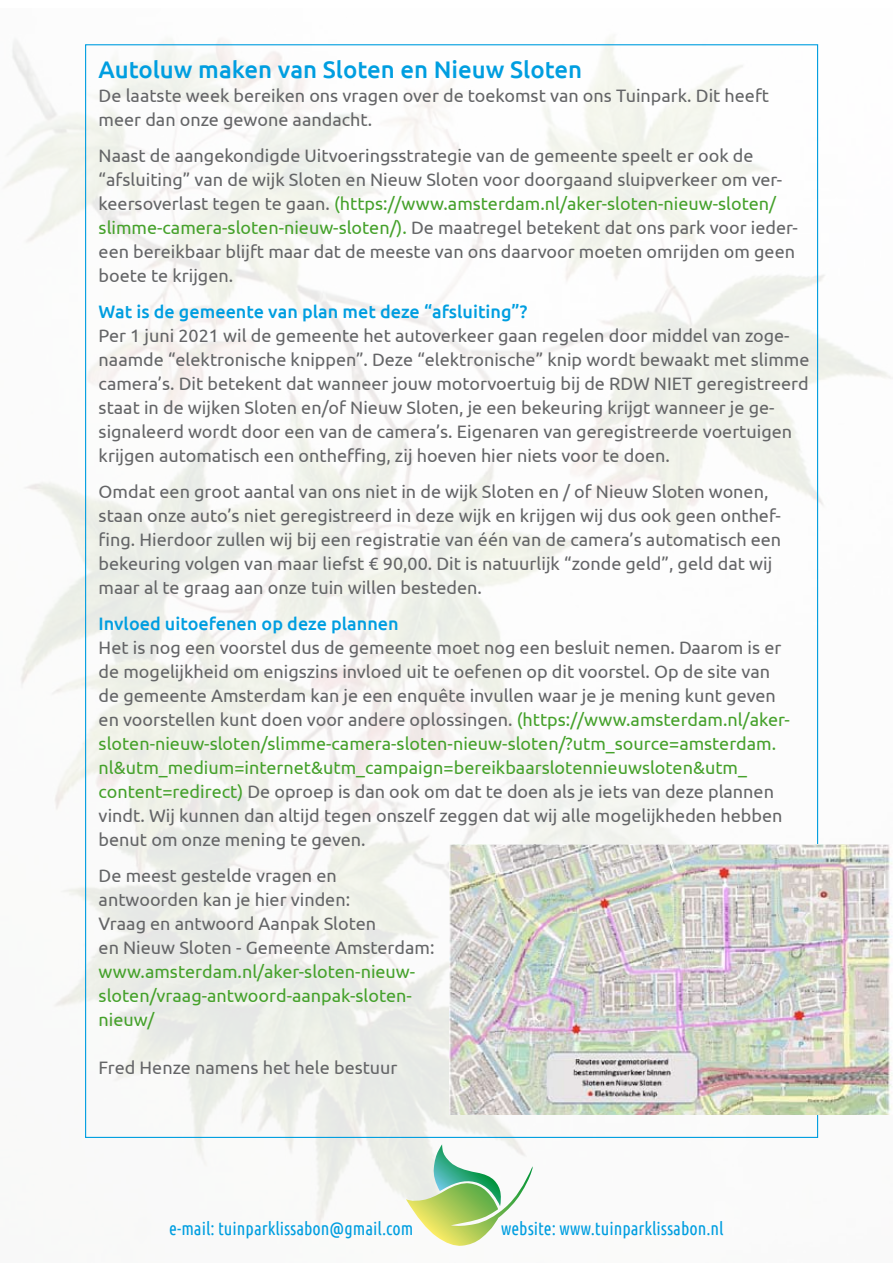
<style>
.page{position:relative;width:893px;height:1263px;background:#fff}
.page>*{position:absolute;margin:0;border:0;box-sizing:border-box;transform-origin:0 0}
.t1{font:500 24px "Ubuntu";color:#009ee0}
.t2{font:18px/24px "Ubuntu";color:#646567}
.t3{font:18px/24px "Ubuntu";color:#45a12b}
.t4{font:500 18px "Ubuntu";color:#009ee0}
.t5{font:18px "Ubuntu Condensed";color:#009ee0}
.s1{color:#45a12b}
</style>
<div class="page">
<svg style="left:406px;top:1144px;width:126px;height:102px"></svg>
<img style="left:449px;top:845px;width:444px;height:269px">
<h1 class="t1" style="left:99px;top:54px;width:485px">Autoluw maken van Sloten en Nieuw Sloten</h1>
<p class="t2" style="left:99px;top:83px;width:672px">De laatste week bereiken ons vragen over de toekomst van ons Tuinpark. Dit heeft meer dan onze gewone aandacht.</p>
<p class="t2" style="left:99px;top:143px;width:701px">Naast de aangekondigde Uitvoeringsstrategie van de gemeente speelt er ook de “afsluiting” van de wijk Sloten en Nieuw Sloten voor doorgaand sluipverkeer om ver&shy;keersoverlast tegen te gaan. <span class="s1">(https://www.amsterdam.nl/aker-sloten-nieuw-sloten/ slimme-camera-sloten-nieuw-sloten/).</span> De maatregel betekent dat ons park voor ieder&shy;een bereikbaar blijft maar dat de meeste van ons daarvoor moeten omrijden om geen boete te krijgen.</p>
<p class="t4" style="left:99px;top:300px;width:430px">Wat is de gemeente van plan met deze “afsluiting”?</p>
<p class="t2" style="left:99px;top:323px;width:712px">Per 1 juni 2021 wil de gemeente het autoverkeer gaan regelen door middel van zoge&shy;naamde “elektronische knippen”. Deze “elektronische” knip wordt bewaakt met slimme camera’s. Dit betekent dat wanneer jouw motorvoertuig bij de RDW NIET geregistreerd staat in de wijken Sloten en/of Nieuw Sloten, je een bekeuring krijgt wanneer je ge&shy;signaleerd wordt door een van de camera’s. Eigenaren van geregistreerde voertuigen krijgen automatisch een ontheffing, zij hoeven hier niets voor te doen.</p>
<p class="t2" style="left:99px;top:479px;width:684px">Omdat een groot aantal van ons niet in de wijk Sloten en / of Nieuw Sloten wonen, staan onze auto’s niet geregistreerd in deze wijk en krijgen wij dus ook geen onthef&shy;fing. Hierdoor zullen wij bij een registratie van één van de camera’s automatisch een bekeuring volgen van maar liefst € 90,00. Dit is natuurlijk “zonde geld”, geld dat wij maar al te graag aan onze tuin willen besteden.</p>
<p class="t4" style="left:99px;top:612px;width:302px">Invloed uitoefenen op deze plannen</p>
<p class="t2" style="left:99px;top:635px;width:693px">Het is nog een voorstel dus de gemeente moet nog een besluit nemen. Daarom is er de mogelijkheid om enigszins invloed uit te oefenen op dit voorstel. Op de site van de gemeente Amsterdam kan je een enquête invullen waar je je mening kunt geven en voorstellen kunt doen voor andere oplossingen. <span class="s1">(https://www.amsterdam.nl/aker&shy;sloten-nieuw-sloten/slimme-camera-sloten-nieuw-sloten/?utm_source=amsterdam. nl&amp;utm_medium=internet&amp;utm_campaign=bereikbaarslotennieuwsloten&amp;utm_ content=redirect)</span> De oproep is dan ook om dat te doen als je iets van deze plannen vindt. Wij kunnen dan altijd tegen onszelf zeggen dat wij alle mogelijkheden hebben benut om onze mening te geven.</p>
<p class="t2" style="left:99px;top:863px;width:337px">De meest gestelde vragen en antwoorden kan je hier vinden:<br>Vraag en antwoord Aanpak Sloten<br>en Nieuw Sloten - Gemeente Amsterdam:</p>
<p class="t3" style="left:99px;top:959px;width:318px">www.amsterdam.nl/aker-sloten-nieuw&shy;sloten/vraag-antwoord-aanpak-sloten&shy;nieuw/</p>
<p class="t2" style="left:99px;top:1055px;width:300px">Fred Henze namens het hele bestuur</p>
<p class="t5" style="left:169px;top:1217px;width:246px">e-mail: tuinparklissabon@gmail.com</p>
<p class="t5" style="left:501px;top:1217px;width:224px">website: www.tuinparklissabon.nl</p>
</div>
